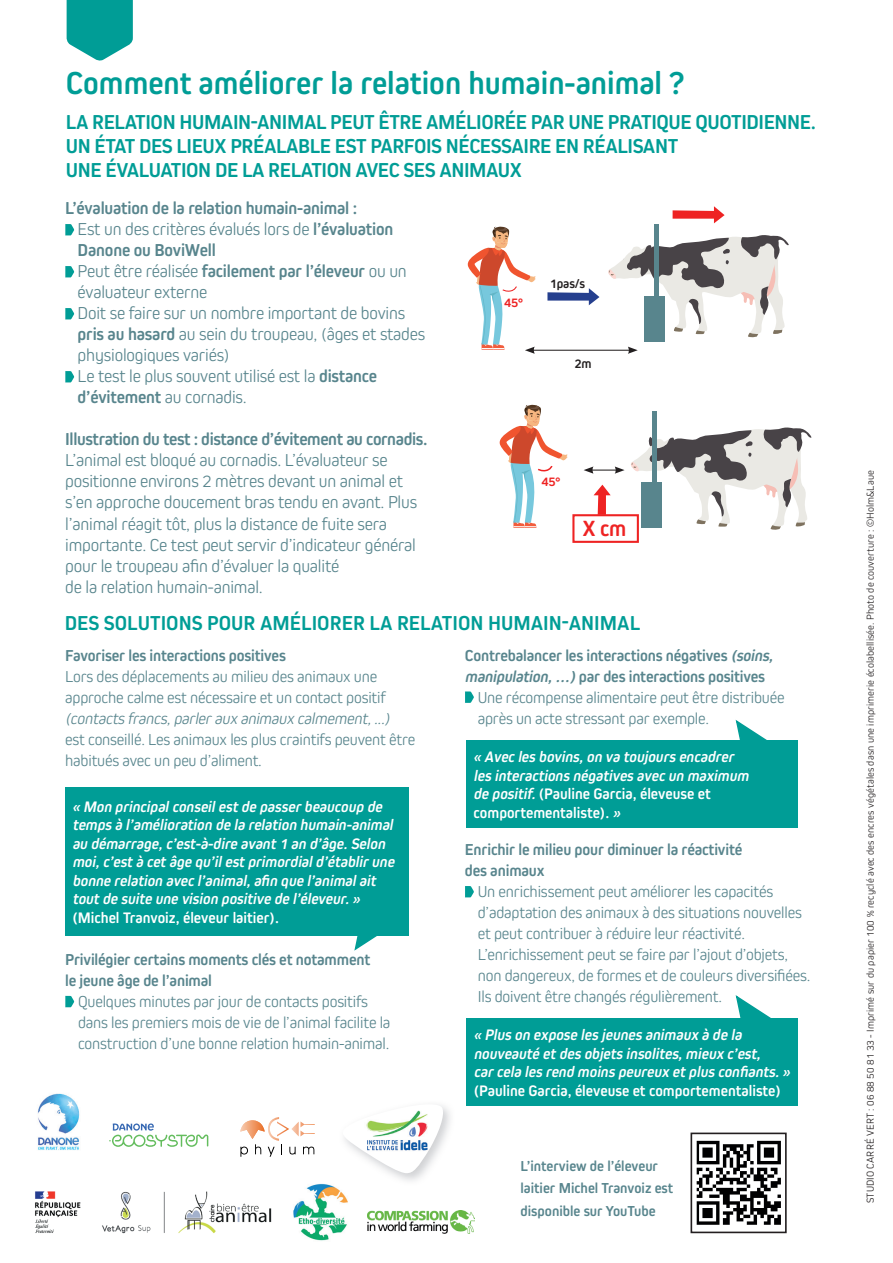
<style>
.page{position:relative;width:893px;height:1263px;background:#fff}
.page>*{position:absolute;margin:0;border:0;box-sizing:border-box;transform-origin:0 0}
.t1{font:700 33px "Kiro";color:#009d96}
.t2{font:700 22.95px "Kiro";color:#ee2323}
.t3{font:700 21px/24px "Kiro";letter-spacing:-.02em;color:#009d96}
.t4{font:700 21px "Kiro";color:#009d96}
.t5{font:300 18px/21px "Kiro";letter-spacing:-.01em;color:#58858d}
.t6{font:700 18px "Kiro";letter-spacing:-.02em;color:#58858d}
.t7{font:300 16.5px/21px "Kiro";letter-spacing:-.01em;color:#58858d}
.t8{font:700 16.5px/21px "Kiro";letter-spacing:-.01em;color:#58858d}
.t9{font:italic 300 16.5px "Kiro";color:#58858d}
.t10{font:italic 700 15.9px/18.5px "Kiro";color:#fff}
.t11{font:700 15.9px "Kiro";color:#fff}
.t12{font:700 15px/22.5px "Kiro";color:#58858d}
.t13{font:700 13.5px "Kiro";letter-spacing:-.01em;color:#231f20}
.t14{font:700 13.5px "Kiro";color:#ee2323}
.t15{font:300 10.5px "Kiro";letter-spacing:.01em;color:#231f20}
.s1{font-weight:700}
.s2{font-style:italic}
.s3{font-style:normal}
</style>
<div class="page">
<img style="left:37px;top:1093px;width:43px;height:57px">
<img style="left:367px;top:1210px;width:107px;height:23px">
<svg style="left:240px;top:1117px;width:75px;height:40px"></svg>
<img style="left:342px;top:1104px;width:103px;height:69px">
<img style="left:35px;top:1191px;width:237px;height:43px">
<img style="left:293px;top:1183px;width:55px;height:58px">
<svg style="left:109px;top:1123px;width:99px;height:24px"></svg>
<img style="left:696px;top:1140px;width:85px;height:85px">
<div style="left:690px;top:1132px;width:97px;height:101px;border:2px solid #231f20"></div>
<svg style="left:67px;top:0;width:66px;height:61px;background:#25aba5"></svg>
<svg style="left:65px;top:224px;width:9px;height:11px"></svg>
<svg style="left:65px;top:266px;width:9px;height:11px"></svg>
<svg style="left:65px;top:308px;width:9px;height:11px"></svg>
<svg style="left:65px;top:371px;width:9px;height:11px"></svg>
<svg style="left:65px;top:996px;width:9px;height:11px"></svg>
<svg style="left:465px;top:691px;width:9px;height:12px"></svg>
<svg style="left:465px;top:886px;width:9px;height:11px"></svg>
<div style="left:65px;top:787px;width:344px;height:149px;background:#009d96"></div>
<div style="left:466px;top:740px;width:332px;height:88px;background:#009d96"></div>
<div style="left:466px;top:1018px;width:332px;height:88px;background:#009d96"></div>
<svg style="left:735px;top:995px;width:36px;height:23px"></svg>
<svg style="left:354px;top:936px;width:23px;height:15px"></svg>
<svg style="left:608px;top:235px;width:181px;height:103px"></svg>
<div style="left:644px;top:296px;width:21px;height:45px;background:#58858d"></div>
<div style="left:654px;top:224px;width:5px;height:72px;background:#58858d"></div>
<svg style="left:673px;top:206px;width:52px;height:17px"></svg>
<svg style="left:547px;top:288px;width:52px;height:17px"></svg>
<hr style="left:532px;top:350px;width:98px;height:1px;background:#231f20">
<svg style="left:628px;top:347px;width:10px;height:7px"></svg>
<svg style="left:584px;top:364px;width:309px;height:489px"></svg>
<div style="left:572px;top:514px;width:67px;height:29px;border:2px solid #ee2323"></div>
<svg style="left:467px;top:226px;width:69px;height:128px"></svg>
<svg style="left:499px;top:404px;width:69px;height:124px"></svg>
<h1 class="t1" style="left:66px;top:64px;width:620px">Comment améliorer la relation humain-animal ?</h1>
<p class="t3" style="left:66px;top:110px;width:752px">LA RELATION HUMAIN-ANIMAL PEUT ÊTRE AMÉLIORÉE PAR UNE PRATIQUE QUOTIDIENNE.<br>UN ÉTAT DES LIEUX PRÉALABLE EST PARFOIS NÉCESSAIRE EN RÉALISANT<br>UNE ÉVALUATION DE LA RELATION AVEC SES ANIMAUX</p>
<p class="t5" style="left:78px;top:197px;width:349px;text-indent:-12px"><span class="s1">L’évaluation de la relation humain-animal :<br></span>Est un des critères évalués lors de <span class="s1">l’évaluation Danone ou BoviWell<br></span>Peut être réalisée <span class="s1">facilement par l’éleveur</span> ou un évaluateur externe<br>Doit se faire sur un nombre important de bovins <span class="s1">pris au hasard</span> au sein du troupeau, (âges et stades physiologiques variés)<br>Le test le plus souvent utilisé est la <span class="s1">distance d’évitement</span> au cornadis.</p>
<p class="t6" style="left:65px;top:429px;width:364px">Illustration du test : distance d’évitement au cornadis.</p>
<p class="t5" style="left:65px;top:449px;width:353px">L’animal est bloqué au cornadis. L’évaluateur se positionne environs 2 mètres devant un animal et s’en approche doucement bras tendu en avant. Plus l’animal réagit tôt, plus la distance de fuite sera importante. Ce test peut servir d’indicateur général pour le troupeau afin d’évaluer la qualité<br>de la relation humain-animal.</p>
<p class="t14" style="left:504px;top:294px;width:20px">45°</p>
<p class="t13" style="left:550px;top:276px;width:37px">1pas/s</p>
<p class="t13" style="left:574px;top:355px;width:19px">2m</p>
<p class="t14" style="left:541px;top:473px;width:20px">45°</p>
<h2 class="t2" style="left:582px;top:515px;width:45px">X cm</h2>
<p class="t4" style="left:65px;top:610px;width:577px">DES SOLUTIONS POUR AMÉLIORER LA RELATION HUMAIN-ANIMAL</p>
<p class="t8" style="left:65px;top:645px;width:222px">Favoriser les interactions positives</p>
<p class="t7" style="left:65px;top:665px;width:322px">Lors des déplacements au milieu des animaux une approche calme est nécessaire et un contact positif</p>
<p class="t9" style="left:65px;top:709px;width:329px">(contacts francs,parleraux animaux calmement,...)</p>
<p class="t7" style="left:65px;top:728px;width:352px">est conseillé. Les animaux les plus craintifs peuvent être habitués avec un peu d’aliment.</p>
<p class="t10" style="left:72px;top:797px;width:327px">« Mon principalconseilestde passerbeaucoup de temps à l’amélioration de la relation humain-animal au démarrage,c’est-à-dire avant1 an d’âge.Selon moi,c’està cetâge qu’ilestprimordiald’établirune bonne relation avec l’animal,afin que l’animalait toutde suite une vision positive de l’éleveur.»</p>
<p class="t11" style="left:72px;top:908px;width:208px">(Michel Tranvoiz, éleveur laitier).</p>
<p class="t8" style="left:65px;top:949px;width:307px">Privilégier certains moments clés et notamment le jeune âge de l’animal</p>
<p class="t7" style="left:78px;top:991px;width:314px">Quelques minutes par jour de contacts positifs dans les premiers mois de vie de l’animal facilite la construction d’une bonne relation humain-animal.</p>
<p class="t8" style="left:465px;top:645px;width:313px">Contrebalancer les interactions négatives <span class="s2">(soins,</span></p>
<p class="t8" style="left:465px;top:666px;width:302px"><span class="s2">manipulation,…)</span>par des interactions positives</p>
<p class="t7" style="left:478px;top:686px;width:308px">Une récompense alimentaire peut être distribuée</p>
<p class="t7" style="left:478px;top:707px;width:233px">après un acte stressant par exemple.</p>
<p class="t10" style="left:474px;top:748px;width:280px">« Avec les bovins,on va toujours encadrer les interactions négatives avec un maximum de positif.<span class="s3">(Pauline Garcia, éleveuse et comportementaliste).</span> »</p>
<p class="t8" style="left:465px;top:839px;width:279px">Enrichir le milieu pour diminuer la réactivité des animaux</p>
<p class="t7" style="left:478px;top:881px;width:334px">Un enrichissement peut améliorer les capacités d’adaptation des animaux à des situations nouvelles et peut contribuer à réduire leur réactivité.<br>L’enrichissement peut se faire par l’ajout d’objets, non dangereux, de formes et de couleurs diversifiées.<br>Ils doivent être changés régulièrement.</p>
<p class="t10" style="left:474px;top:1026px;width:321px">« Plus on expose les jeunes animaux à de la nouveauté etdes objets insolites,mieux c’est, carcela les rend moins peureux etplus confiants.»</p>
<p class="t11" style="left:474px;top:1081px;width:309px">(Pauline Garcia, éleveuse et comportementaliste)</p>
<p class="t12" style="left:520px;top:1154px;width:154px">L’interview de l’éleveur laitier Michel Tranvoiz est disponible sur YouTube</p>
<p class="t15" style="left:864px;top:1203px;width:734px;rotate:-90deg">STUDIO CARRÉ VERT : 06 88 50 81 33 - Imprimé sur du papier 100 % recyclé avec des encres végétales dasn une imprimerie écolabellisée. Photo de couverture : ©Holm&amp;Laue</p>
</div>
